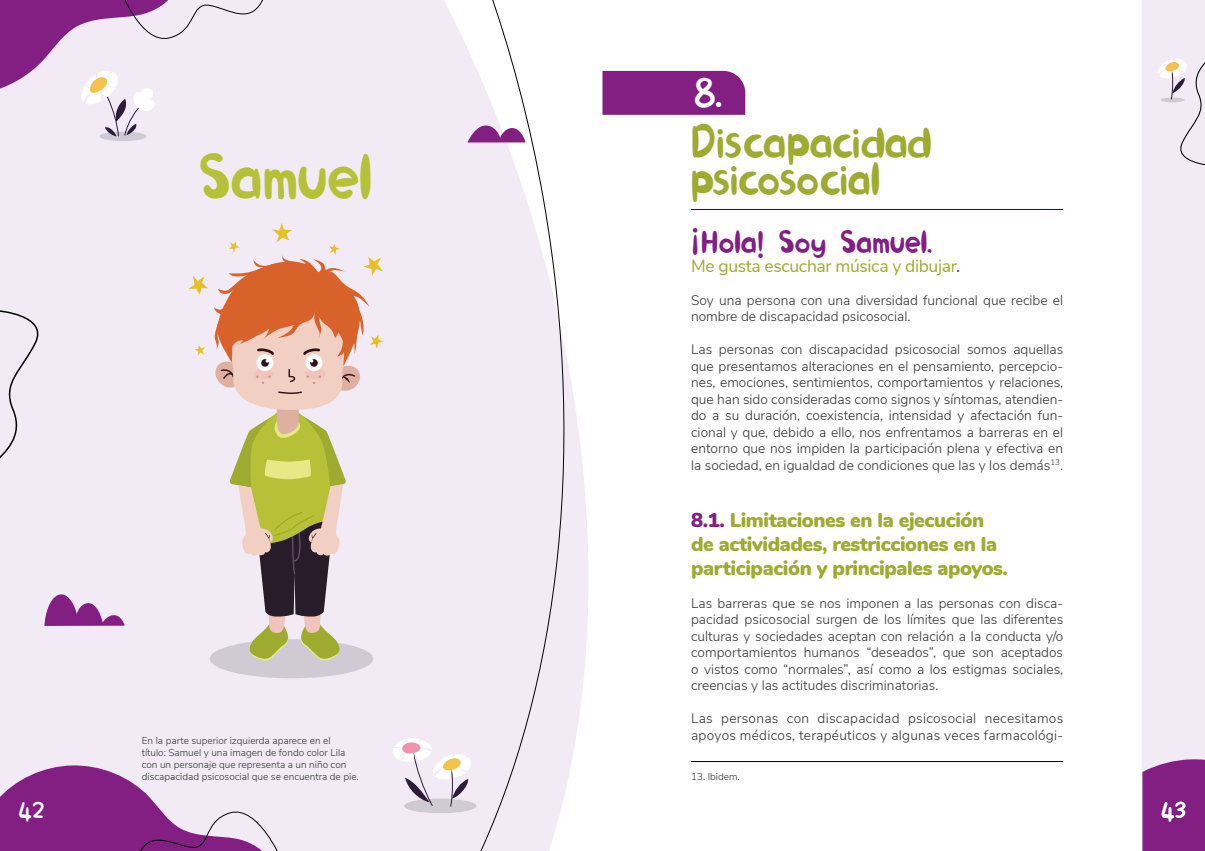
<style>
.page{position:relative;width:1205px;height:851px;background:#fff}
.page>*{position:absolute;margin:0;border:0;box-sizing:border-box;transform-origin:0 0}
.t1{font:49.88px "ALIN KID";letter-spacing:-.005em;color:#b7c138}
.t2{font:36.25px/37.5px "ALIN KID";letter-spacing:-.015em;color:#9eab30}
.t3{font:34.12px "ALIN KID";color:#fff}
.t4{font:25px "ALIN KID";color:#831f82}
.t5{font:900 20px/24px "Nunito";letter-spacing:-.02em;color:#9eab30}
.t6{font:18.75px "ALIN KID";color:#fff}
.t7{font:17.5px "Nunito Sans";letter-spacing:-.02em;color:#9eab30}
.t8{font:300 13.75px/16.5px "Nunito Sans";color:#333;text-align:justify}
.t9{font:300 13.75px/16.5px "Nunito Sans";letter-spacing:.02em;color:#333}
.t10{font:300 10px/12px "Nunito Sans";color:#333}
.s1{color:#fff}
.s2{color:#831f82}
</style>
<div class="page">
<div style="left:1142px;top:0;width:63px;height:850px;background:#f2ebf6"></div>
<svg style="left:1158px;top:59px;width:47px;height:107px"></svg>
<div style="left:1142px;top:759px;width:63px;height:91px;background:#831f82"></div>
<div style="left:0;top:0;width:464px;height:850px;background:#f2ebf6"></div>
<svg style="left:464px;top:0;width:124px;height:850px"></svg>
<svg style="left:44px;top:591px;width:81px;height:35px"></svg>
<svg style="left:467px;top:123px;width:58px;height:19px"></svg>
<div style="left:0;top:309px;width:49px;height:156px;background:#f2ebf6"></div>
<div style="left:404px;top:798px;width:72px;height:15px;background:#cfcad3;border-radius:50%"></div>
<svg style="left:393px;top:738px;width:78px;height:68px"></svg>
<svg style="left:0;top:759px;width:282px;height:91px"></svg>
<svg style="left:0;top:0;width:265px;height:166px"></svg>
<div style="left:210px;top:639px;width:163px;height:39px;background:#cfcad3;border-radius:50%"></div>
<svg style="left:188px;top:275px;width:20px;height:20px"></svg>
<svg style="left:195px;top:345px;width:10px;height:10px"></svg>
<svg style="left:214px;top:223px;width:169px;height:438px"></svg>
<div style="left:602px;top:71px;width:143px;height:44px;background:#831f82"></div>
<hr style="left:691px;top:209px;width:372px;height:1px;background:#350e28">
<hr style="left:691px;top:761px;width:372px;height:1px;background:#000">
<h1 class="t1" style="left:199px;top:145px;width:175px">Samuel</h1>
<p class="t10" style="left:142px;top:733px;width:218px">En la parte superior izquierda aparece en el<br>título: Samuel y una imagen de fondo color Lila con un personaje que representa a un niño con discapacidad psicosocial que se encuentra de pie.</p>
<h3 class="t3" style="left:695px;top:71px;width:32px">8.</h3>
<h2 class="t2" style="left:691px;top:123px;width:242px">Discapacidad psicosocial</h2>
<h3 class="t4" style="left:699px;top:260px;width:9px;rotate:-180deg">!</h3>
<h3 class="t4" style="left:701px;top:226px;width:232px">Hola! Soy Samuel,</h3>
<p class="t7" style="left:691px;top:253px;width:271px">Me gusta escuchar música y dibujar<span class="s1">.</span></p>
<p class="t8" style="left:691px;top:291px;width:374px">Soy una persona con una diversidad funcional que recibe el nombre de discapacidad psicosocial.</p>
<p class="t8" style="left:691px;top:340px;width:374px">Las personas con discapacidad psicosocial somos aquellas que presentamos alteraciones en el pensamiento, percepcio&shy;nes, emociones, sentimientos, comportamientos y relaciones, que han sido consideradas como signos y síntomas, atendien&shy;do a su duración, coexistencia, intensidad y afectación fun&shy;cional y que, debido a ello, nos enfrentamos a barreras en el entorno que nos impiden la participación plena y efectiva en la sociedad, en igualdad de condiciones que las y los demás<sup>13</sup>.</p>
<h3 class="t5" style="left:691px;top:506px;width:318px"><span class="s2">8.1.</span> Limitaciones en la ejecución de actividades, restricciones en la participación y principales apoyos.</h3>
<p class="t8" style="left:691px;top:594px;width:374px">Las barreras que se nos imponen a las personas con disca&shy;pacidad psicosocial surgen de los límites que las diferentes culturas y sociedades aceptan con relación a la conducta y/o comportamientos humanos “deseados”, que son aceptados o vistos como “normales”, así como a los estigmas sociales, creencias y las actitudes discriminatorias.</p>
<p class="t9" style="left:691px;top:709px;width:374px">Las personas con discapacidad psicosocial necesitamos apoyos médicos, terapéuticos y algunas veces farmacológi-</p>
<p class="t10" style="left:691px;top:769px;width:50px">13. Ibidem.</p>
<h3 class="t6" style="left:19px;top:797px;width:27px">42</h3>
<h3 class="t6" style="left:1161px;top:797px;width:26px">43</h3>
</div>
